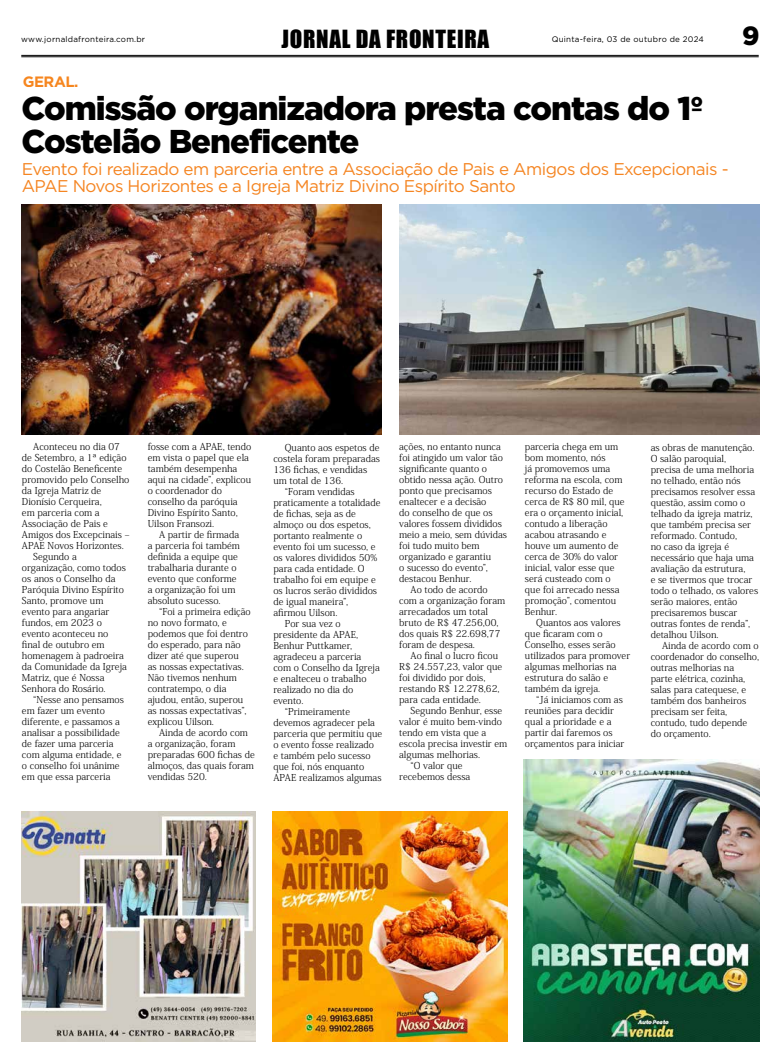
<style>
.page{position:relative;width:780px;height:1063px;background:#fff}
.page>*{position:absolute;margin:0;border:0;box-sizing:border-box;transform-origin:0 0}
.t1{font:900 33px/33px "Gotham";letter-spacing:-.03em;color:#000}
.t2{font:900 26.3px "Gotham";color:#000}
.t3{font:23px "Impact";letter-spacing:.03em;color:#000}
.t4{font:17px/17px "Gotham";letter-spacing:-.03em;color:#f58522}
.t5{font:700 15px "Gotham";letter-spacing:-.03em;color:#f6861f}
.t6{font:300 9.5px/11px "Koz Min Pro";color:#000}
.t7{font:8px "Gotham";letter-spacing:.03em;color:#000}
</style>
<div class="page">
<hr style="left:21px;top:55px;width:737px;height:1px;background:#000">
<hr style="left:21px;top:56px;width:737px;height:1px;background:#000">
<img style="left:273px;top:812px;width:234px;height:230px">
<img style="left:21px;top:812px;width:235px;height:230px">
<img style="left:523px;top:760px;width:236px;height:282px">
<img style="left:399px;top:205px;width:360px;height:230px">
<img style="left:21px;top:205px;width:360px;height:230px">
<p class="t7" style="left:21px;top:34px;width:125px">www.jornaldafronteira.com.br</p>
<h3 class="t3" style="left:281px;top:21px;width:209px">JORNAL DA FRONTEIRA</h3>
<p class="t7" style="left:551px;top:34px;width:154px">Quinta-feira, 03 de outubro de 2024</p>
<h2 class="t2" style="left:742px;top:20px;width:19px">9</h2>
<h3 class="t5" style="left:23px;top:72px;width:57px">GERAL.</h3>
<h1 class="t1" style="left:21px;top:91px;width:683px">Comissão organizadora presta contas do 1º<br>Costelão Beneficente</h1>
<h3 class="t4" style="left:22px;top:160px;width:708px">Evento foi realizado em parceria entre a Associação de Pais e Amigos dos Excepcionais -<br>APAE Novos Horizontes e a Igreja Matriz Divino Espírito Santo</h3>
<p class="t6" style="left:33px;top:441px;width:88px">Aconteceu no dia 07</p>
<p class="t6" style="left:22px;top:452px;width:106px">de Setembro, a 1ª edição</p>
<p class="t6" style="left:22px;top:463px;width:102px">do Costelão Beneficente</p>
<p class="t6" style="left:22px;top:474px;width:109px">promovido pelo Conselho</p>
<p class="t6" style="left:22px;top:485px;width:81px">da Igreja Matriz de</p>
<p class="t6" style="left:22px;top:496px;width:81px">Dionísio Cerqueira,</p>
<p class="t6" style="left:22px;top:507px;width:79px">em parceria com a</p>
<p class="t6" style="left:22px;top:518px;width:87px">Associação de Pais e</p>
<p class="t6" style="left:22px;top:529px;width:109px">Amigos dos Excepcinais –</p>
<p class="t6" style="left:22px;top:540px;width:103px">APAE Novos Horizontes.</p>
<p class="t6" style="left:33px;top:551px;width:45px">Segundo a</p>
<p class="t6" style="left:22px;top:562px;width:105px">organização, como todos</p>
<p class="t6" style="left:22px;top:573px;width:95px">os anos o Conselho da</p>
<p class="t6" style="left:22px;top:584px;width:103px">Paróquia Divino Espírito</p>
<p class="t6" style="left:22px;top:595px;width:83px">Santo, promove um</p>
<p class="t6" style="left:22px;top:606px;width:89px">evento para angariar</p>
<p class="t6" style="left:22px;top:617px;width:81px">fundos, em 2023 o</p>
<p class="t6" style="left:22px;top:628px;width:88px">evento aconteceu no</p>
<p class="t6" style="left:22px;top:639px;width:84px">final de outubro em</p>
<p class="t6" style="left:22px;top:650px;width:104px">homenagem à padroeira</p>
<p class="t6" style="left:22px;top:661px;width:106px">da Comunidade da Igreja</p>
<p class="t6" style="left:22px;top:672px;width:84px">Matriz, que é Nossa</p>
<p class="t6" style="left:22px;top:683px;width:85px">Senhora do Rosário.</p>
<p class="t6" style="left:33px;top:694px;width:92px">“Nesse ano pensamos</p>
<p class="t6" style="left:22px;top:705px;width:84px">em fazer um evento</p>
<p class="t6" style="left:22px;top:716px;width:100px">diferente, e passamos a</p>
<p class="t6" style="left:22px;top:727px;width:99px">analisar a possibilidade</p>
<p class="t6" style="left:22px;top:738px;width:93px">de fazer uma parceria</p>
<p class="t6" style="left:22px;top:749px;width:101px">com alguma entidade, e</p>
<p class="t6" style="left:22px;top:760px;width:99px">o conselho foi unânime</p>
<p class="t6" style="left:22px;top:771px;width:90px">em que essa parceria</p>
<p class="t6" style="left:148px;top:441px;width:105px">fosse com a APAE, tendo em vista o papel que ela também desempenha aqui na cidade”, explicou o coordenador do conselho da paróquia<br>Divino Espírito Santo,<br>Uilson Fransozi.</p>
<p class="t6" style="left:148px;top:529px;width:94px;text-indent:11px">A partir de firmada a parceria foi também definida a equipe que trabalharia durante o evento que conforme a organização foi um absoluto sucesso.</p>
<p class="t6" style="left:148px;top:606px;width:104px;text-indent:11px">“Foi a primeira edição no novo formato, e podemos que foi dentro do esperado, para não dizer até que superou<br>as nossas expectativas.<br>Não tivemos nenhum contratempo, o dia ajudou, então, superou as nossas expectativas”, explicou Uilson.</p>
<p class="t6" style="left:148px;top:727px;width:108px;text-indent:11px">Ainda de acordo com a organização, foram preparadas 600 fichas de almoços, das quais foram vendidas 520.</p>
<p class="t6" style="left:285px;top:442px;width:96px">Quanto aos espetos de</p>
<p class="t6" style="left:273px;top:453px;width:108px">costela foram preparadas</p>
<p class="t6" style="left:273px;top:464px;width:95px">136 fichas, e vendidas</p>
<p class="t6" style="left:273px;top:475px;width:71px">um total de 136.</p>
<p class="t6" style="left:285px;top:486px;width:71px">“Foram vendidas</p>
<p class="t6" style="left:273px;top:497px;width:108px">praticamente a totalidade</p>
<p class="t6" style="left:273px;top:508px;width:84px">de fichas, seja as de</p>
<p class="t6" style="left:273px;top:519px;width:99px">almoço ou dos espetos,</p>
<p class="t6" style="left:273px;top:530px;width:90px">portanto realmente o</p>
<p class="t6" style="left:273px;top:541px;width:104px">evento foi um sucesso, e</p>
<p class="t6" style="left:273px;top:552px;width:105px">os valores divididos 50%</p>
<p class="t6" style="left:273px;top:563px;width:93px">para cada entidade. O</p>
<p class="t6" style="left:273px;top:574px;width:104px">trabalho foi em equipe e</p>
<p class="t6" style="left:273px;top:585px;width:105px">os lucros serão divididos</p>
<p class="t6" style="left:273px;top:596px;width:76px">de igual maneira”,</p>
<p class="t6" style="left:273px;top:607px;width:65px">afirmou Uilson.</p>
<p class="t6" style="left:285px;top:618px;width:57px">Por sua vez o</p>
<p class="t6" style="left:273px;top:629px;width:86px">presidente da APAE,</p>
<p class="t6" style="left:273px;top:640px;width:80px">Benhur Puttkamer,</p>
<p class="t6" style="left:273px;top:651px;width:89px">agradeceu a parceria</p>
<p class="t6" style="left:273px;top:662px;width:108px">com o Conselho da Igreja</p>
<p class="t6" style="left:273px;top:673px;width:95px">e enalteceu o trabalho</p>
<p class="t6" style="left:273px;top:684px;width:81px">realizado no dia do</p>
<p class="t6" style="left:273px;top:695px;width:32px">evento.</p>
<p class="t6" style="left:285px;top:706px;width:67px">“Primeiramente</p>
<p class="t6" style="left:273px;top:717px;width:103px">devemos agradecer pela</p>
<p class="t6" style="left:273px;top:728px;width:110px">parceria que permitiu que</p>
<p class="t6" style="left:273px;top:739px;width:102px">o evento fosse realizado</p>
<p class="t6" style="left:273px;top:750px;width:99px">e também pelo sucesso</p>
<p class="t6" style="left:273px;top:761px;width:92px">que foi, nós enquanto</p>
<p class="t6" style="left:273px;top:772px;width:110px">APAE realizamos algumas</p>
<p class="t6" style="left:399px;top:441px;width:103px">ações, no entanto nunca</p>
<p class="t6" style="left:399px;top:452px;width:105px">foi atingido um valor tão</p>
<p class="t6" style="left:399px;top:463px;width:89px">significante quanto o</p>
<p class="t6" style="left:399px;top:474px;width:105px">obtido nessa ação. Outro</p>
<p class="t6" style="left:399px;top:485px;width:94px">ponto que precisamos</p>
<p class="t6" style="left:399px;top:496px;width:89px">enaltecer e a decisão</p>
<p class="t6" style="left:399px;top:507px;width:95px">do conselho de que os</p>
<p class="t6" style="left:399px;top:518px;width:104px">valores fossem divididos</p>
<p class="t6" style="left:399px;top:529px;width:109px">meio a meio, sem dúvidas</p>
<p class="t6" style="left:399px;top:540px;width:82px">foi tudo muito bem</p>
<p class="t6" style="left:399px;top:551px;width:93px">organizado e garantiu</p>
<p class="t6" style="left:399px;top:562px;width:90px">o sucesso do evento”,</p>
<p class="t6" style="left:399px;top:573px;width:74px">destacou Benhur.</p>
<p class="t6" style="left:410px;top:584px;width:79px">Ao todo de acordo</p>
<p class="t6" style="left:399px;top:595px;width:107px">com a organização foram</p>
<p class="t6" style="left:399px;top:606px;width:90px">arrecadados um total</p>
<p class="t6" style="left:399px;top:617px;width:101px">bruto de R$ 47.256,00,</p>
<p class="t6" style="left:399px;top:628px;width:103px">dos quais R$ 22.698,77</p>
<p class="t6" style="left:399px;top:639px;width:77px">foram de despesa.</p>
<p class="t6" style="left:410px;top:650px;width:89px">Ao final o lucro ficou</p>
<p class="t6" style="left:399px;top:661px;width:105px">R$ 24.557,23, valor que</p>
<p class="t6" style="left:399px;top:672px;width:88px">foi dividido por dois,</p>
<p class="t6" style="left:399px;top:683px;width:102px">restando R$ 12.278,62,</p>
<p class="t6" style="left:399px;top:694px;width:83px">para cada entidade.</p>
<p class="t6" style="left:410px;top:705px;width:93px">Segundo Benhur, esse</p>
<p class="t6" style="left:399px;top:716px;width:104px">valor é muito bem-vindo</p>
<p class="t6" style="left:399px;top:727px;width:89px">tendo em vista que a</p>
<p class="t6" style="left:399px;top:738px;width:109px">escola precisa investir em</p>
<p class="t6" style="left:399px;top:749px;width:82px">algumas melhorias.</p>
<p class="t6" style="left:410px;top:760px;width:53px">“O valor que</p>
<p class="t6" style="left:399px;top:771px;width:73px">recebemos dessa</p>
<p class="t6" style="left:525px;top:441px;width:101px">parceria chega em um bom momento, nós<br>já promovemos uma reforma na escola, com recurso do Estado de cerca de R$ 80 mil, que era o orçamento inicial, contudo a liberação acabou atrasando e houve um aumento de cerca de 30% do valor inicial, valor esse que será custeado com o que foi arrecado nessa promoção”, comentou<br>Benhur.</p>
<p class="t6" style="left:525px;top:617px;width:107px;text-indent:11px">Quantos aos valores que ficaram com o<br>Conselho, esses serão utilizados para promover algumas melhorias na estrutura do salão e também da igreja.</p>
<p class="t6" style="left:525px;top:694px;width:101px;text-indent:11px">“Já iniciamos com as reuniões para decidir qual a prioridade e a partir dai faremos os orçamentos para iniciar</p>
<p class="t6" style="left:650px;top:442px;width:109px">as obras de manutenção.<br>O salão paroquial, precisa de uma melhoria no telhado, então nós precisamos resolver essa questão, assim como o telhado da igreja matriz, que também precisa ser reformado. Contudo,<br>no caso da igreja é necessário que haja uma avaliação da estrutura,<br>e se tivermos que trocar todo o telhado, os valores serão maiores, então precisaremos buscar outras fontes de renda”, detalhou Uilson.</p>
<p class="t6" style="left:650px;top:640px;width:110px;text-indent:11px">Ainda de acordo com o coordenador do conselho, outras melhorias na<br>parte elétrica, cozinha, salas para catequese, e também dos banheiros precisam ser feita, contudo, tudo depende do orçamento.</p>
</div>
